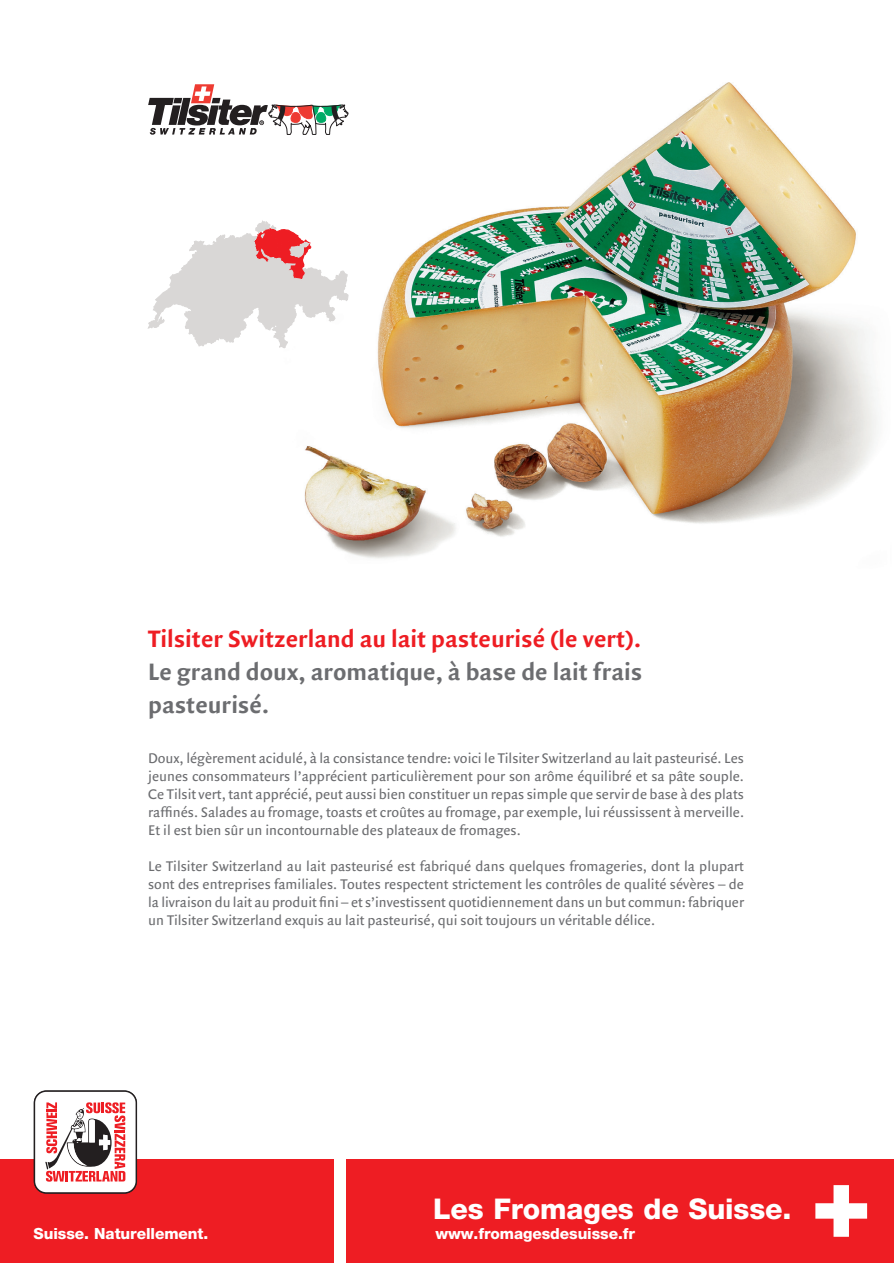
<style>
.page{position:relative;width:894px;height:1263px;background:#fff}
.page>*{position:absolute;margin:0;border:0;box-sizing:border-box;transform-origin:0 0}
.t1{font:800 28.5px "Helvetica Neue LT Std";letter-spacing:-.005em;color:#fff}
.t2{font:700 25.5px/33px "Quadraat Sans";color:#6c6d70}
.t3{font:700 25.5px "Quadraat Sans";color:#ee1d23}
.t4{font:800 15.45px "Helvetica Neue LT Std";letter-spacing:-.005em;color:#fff}
.t5{font:15px/18px "Quadraat Sans";color:#6c6d70;text-align:justify}
</style>
<div class="page">
<div style="left:0;top:1159px;width:893px;height:103px;background:#ee1d23"></div>
<div style="left:334px;top:1147px;width:12px;height:115px;background:#fff"></div>
<div style="left:34px;top:1091px;width:102px;height:101px;background:#fff;border-radius:12px"></div>
<div style="left:34px;top:1090px;width:103px;height:103px;border:1px solid #231f20;border-radius:12px"></div>
<svg style="left:45px;top:1102px;width:80px;height:79px"></svg>
<svg style="left:815px;top:1185px;width:51px;height:51px"></svg>
<img style="left:262px;top:82px;width:615px;height:477px">
<svg style="left:148px;top:84px;width:200px;height:51px"></svg>
<svg style="left:148px;top:221px;width:200px;height:127px"></svg>
<h2 class="t3" style="left:148px;top:624px;width:494px">Tilsiter Switzerland au lait pasteurisé (le vert).</h2>
<h2 class="t2" style="left:148px;top:655px;width:495px">Le grand doux, aromatique, à base de lait frais pasteurisé.</h2>
<p class="t5" style="left:148px;top:749px;width:597px">Doux, légèrement acidulé, à la consistance tendre: voici le Tilsiter Switzerland au lait pasteurisé. Les jeunes consommateurs l’apprécient particulièrement pour son arôme équilibré et sa pâte souple.<br>Ce Tilsit vert, tant apprécié, peut aussi bien constituer un repas simple que servir de base à des plats raffinés. Salades au fromage, toasts et croûtes au fromage, par exemple, lui réussissent à merveille.<br>Et il est bien sûr un incontournable des plateaux de fromages.</p>
<p class="t5" style="left:148px;top:857px;width:597px">Le Tilsiter Switzerland au lait pasteurisé est fabriqué dans quelques fromageries, dont la plupart sont des entreprises familiales. Toutes respectent strictement les contrôles de qualité sévères – de la livraison du lait au produit fini – et s’investissent quotidiennement dans un but commun: fabriquer un Tilsiter Switzerland exquis au lait pasteurisé, qui soit toujours un véritable délice.</p>
<h1 class="t1" style="left:433px;top:1191px;width:359px">Les Fromages de Suisse.</h1>
<p class="t4" style="left:34px;top:1224px;width:176px">Suisse. Naturellement.</p>
<p class="t4" style="left:435px;top:1224px;width:201px">www.fromagesdesuisse.fr</p>
</div>
